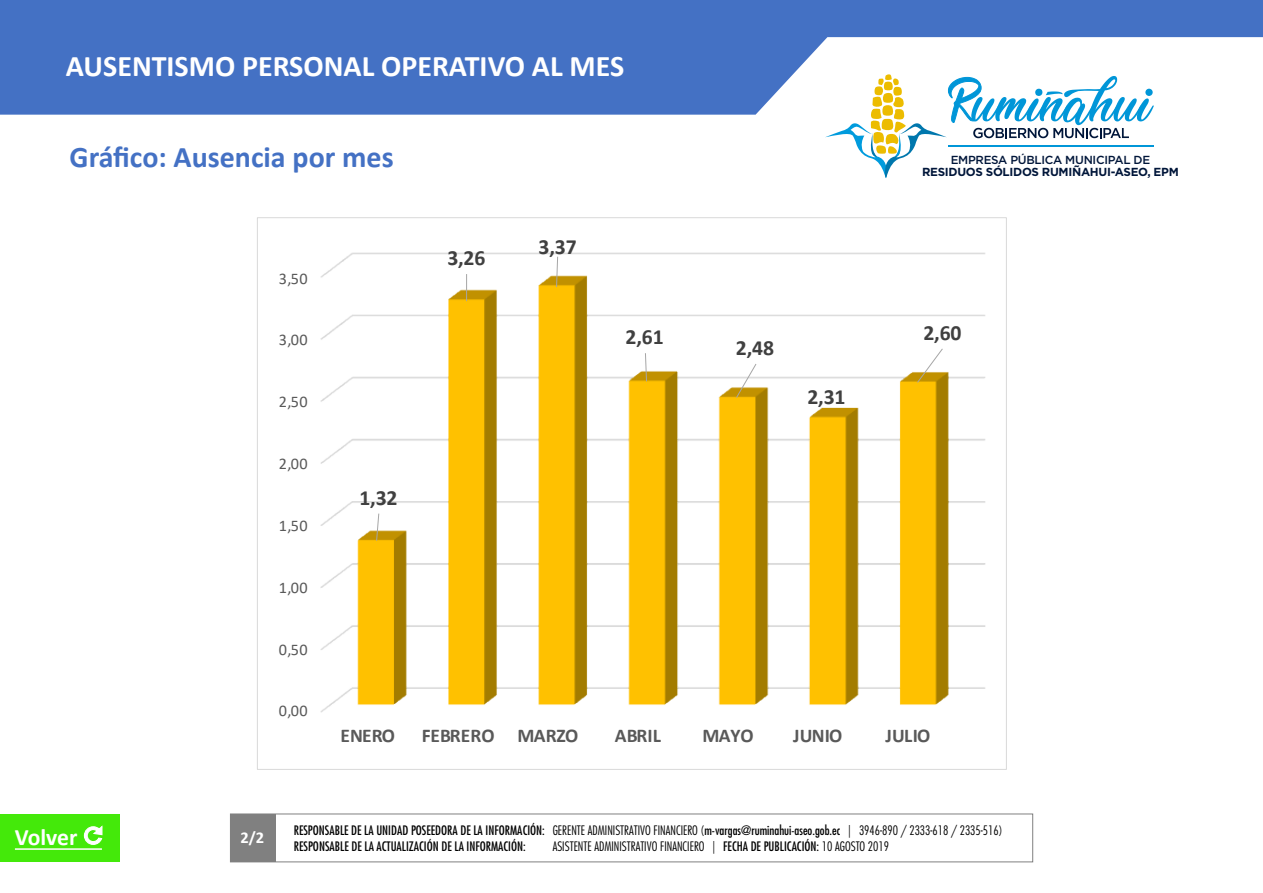
<style>
.page{position:relative;width:1263px;height:893px;background:#fff}
.page>*{position:absolute;margin:0;border:0;box-sizing:border-box;transform-origin:0 0}
.t1{font:700 30px "Calibri";color:#fff}
.t2{font:700 30px "Calibri";color:#4471c4}
.t3{font:700 23.55px "Calibri";color:#fff}
.t4{font:700 21.75px "Calibri";letter-spacing:-.005em;color:#404040}
.t5{font:700 19.5px "Calibri";letter-spacing:-.005em;color:#595959}
.t6{font:700 16.5px "Calibri";color:#fff}
.t7{font:16.2px "Calibri";letter-spacing:.025em;color:#595959}
.t8{font:condensed 12.75px/16.5px "Futura Std";color:#000}
.t9{font:300 condensed 12.75px "Futura Std";color:#000}
.t10{font:700 11.7px "Gotham";letter-spacing:-.025em;color:#00163a}
.t11{font:500 11.7px "Gotham";letter-spacing:-.025em;color:#00163a}
.s1{font-weight:300}
.s2{font-weight:400}
</style>
<div class="page">
<svg style="left:0;top:0;width:1263px;height:115px;fill:#4471c4"></svg>
<div style="left:0;top:814px;width:120px;height:48px;background:#44e90a"></div>
<svg style="left:83px;top:825px;width:20px;height:20px"></svg>
<hr style="left:15px;top:848px;width:87px;height:2px;background:#fff">
<div style="left:230px;top:814px;width:803px;height:48px;border:1px solid #808080"></div>
<div style="left:231px;top:814px;width:45px;height:48px;background:#808080"></div>
<svg style="left:825px;top:74px;width:329px;height:104px"></svg>
<hr style="left:948px;top:145px;width:205px;height:2px;background:#0096d8">
<img style="left:320px;top:252px;width:666px;height:461px">
<svg style="left:376px;top:513px;width:4px;height:28px"></svg>
<svg style="left:466px;top:274px;width:1px;height:27px"></svg>
<svg style="left:556px;top:256px;width:2px;height:32px"></svg>
<svg style="left:645px;top:352px;width:2px;height:30px"></svg>
<svg style="left:735px;top:363px;width:22px;height:36px"></svg>
<svg style="left:916px;top:348px;width:27px;height:35px"></svg>
<h1 class="t1" style="left:66px;top:44px;width:560px">AUSENTISMO PERSONAL OPERATIVO AL MES</h1>
<h1 class="t2" style="left:70px;top:136px;width:326px">Gráfico: Ausencia por mes</h1>
<p class="t7" style="left:279px;top:267px;width:30px">3,50</p>
<p class="t7" style="left:279px;top:329px;width:30px">3,00</p>
<p class="t7" style="left:279px;top:391px;width:30px">2,50</p>
<p class="t7" style="left:279px;top:452px;width:30px">2,00</p>
<p class="t7" style="left:279px;top:514px;width:30px">1,50</p>
<p class="t7" style="left:279px;top:576px;width:30px">1,00</p>
<p class="t7" style="left:279px;top:638px;width:30px">0,50</p>
<p class="t7" style="left:279px;top:700px;width:30px">0,00</p>
<h3 class="t4" style="left:359px;top:482px;width:40px">1,32</h3>
<h3 class="t4" style="left:447px;top:242px;width:40px">3,26</h3>
<h3 class="t4" style="left:539px;top:231px;width:40px">3,37</h3>
<h3 class="t4" style="left:625px;top:322px;width:40px">2,61</h3>
<h3 class="t4" style="left:736px;top:333px;width:40px">2,48</h3>
<h3 class="t4" style="left:807px;top:381px;width:40px">2,31</h3>
<p class="t11" style="left:951px;top:152px;width:201px">EMPRESA PÚBLICA MUNICIPAL DE</p>
<p class="t10" style="left:922px;top:164px;width:258px">RESIDUOS SÓLIDOS RUMIÑAHUI-ASEO, EPM</p>
<h3 class="t4" style="left:923px;top:317px;width:40px">2,60</h3>
<h3 class="t5" style="left:340px;top:721px;width:56px">ENERO</h3>
<h3 class="t5" style="left:422px;top:721px;width:158px">FEBRERO MARZO</h3>
<h3 class="t5" style="left:615px;top:721px;width:48px">ABRIL</h3>
<h3 class="t5" style="left:702px;top:721px;width:53px">MAYO</h3>
<h3 class="t5" style="left:793px;top:721px;width:50px">JUNIO</h3>
<h3 class="t5" style="left:885px;top:721px;width:46px">JULIO</h3>
<h2 class="t3" style="left:15px;top:820px;width:64px">Volver</h2>
<p class="t6" style="left:240px;top:825px;width:25px">2/2</p>
<p class="t8" style="left:294px;top:822px;width:710px">RESPONSABLE DE LA UNIDAD POSEEDORA DE LA INFORMACIÓN: <span class="s1">GERENTE ADMINISTRATIVO FINANCIERO (</span>m-vargas@ruminahui-aseo.gob.ec <span class="s1">| 3946-890 / 2333-618 / 2335-516)<br></span>RESPONSABLE DE LA ACTUALIZACIÓN DE LA INFORMACIÓN:</p>
<p class="t9" style="left:553px;top:839px;width:338px">ASISTENTE ADMINISTRATIVO FINANCIERO | <span class="s2">FECHA DE PUBLICACIÓN:</span> 10 AGOSTO 2019</p>
</div>
